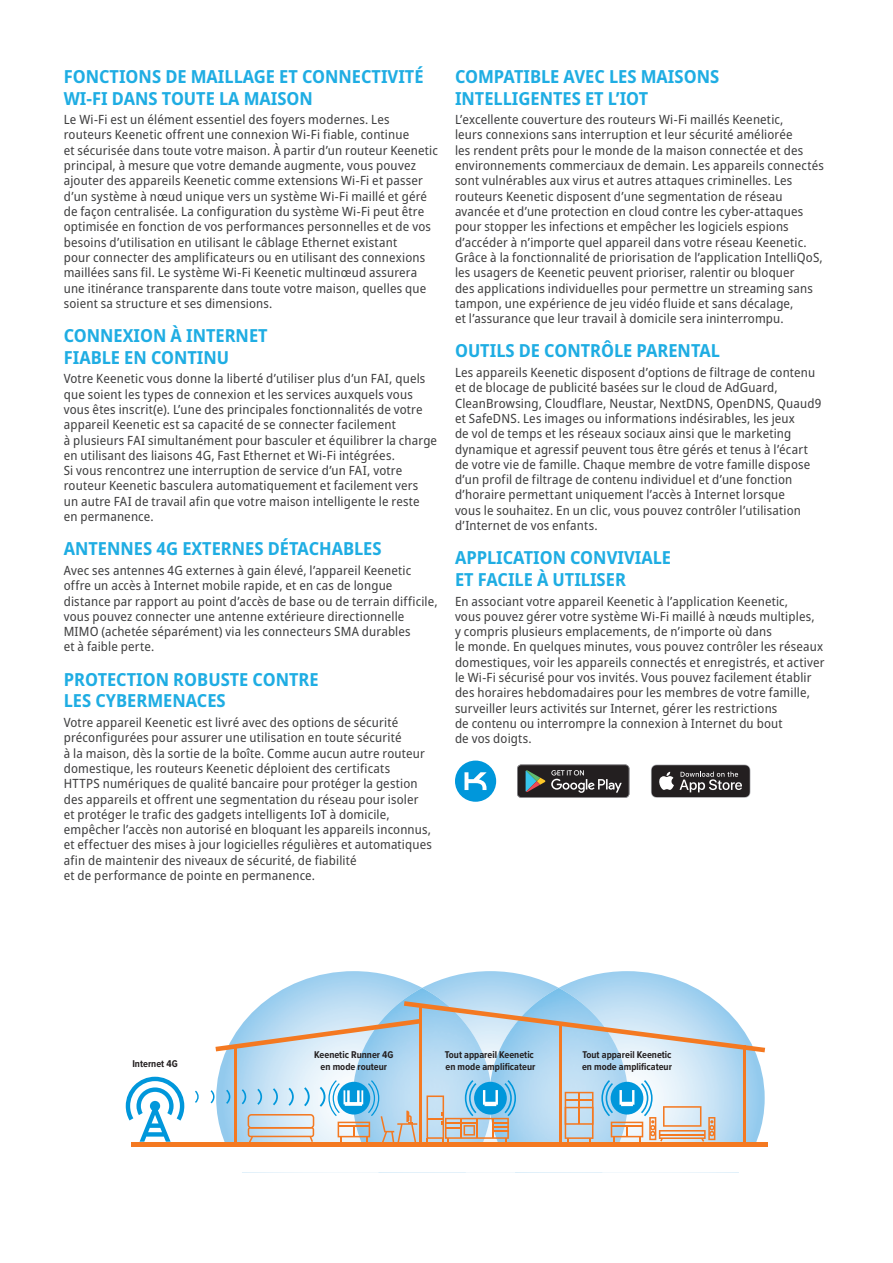
<style>
.page{position:relative;width:893px;height:1263px;background:#fff}
.page>*{position:absolute;margin:0;border:0;box-sizing:border-box;transform-origin:0 0}
.t1{font:700 semi-condensed 18px/21.6px "Noto Sans";color:#1fade3}
.Text{font:semi-condensed 12.75px/15.3px "Noto Sans";letter-spacing:.015em;color:#3e3e3f}
.t2{font:700 10.2px/12.3px "Proxima Nova Cond";color:#231f20}
</style>
<div class="page">
<div style="left:455px;top:760px;width:41px;height:42px;background:#0097db;border-radius:50%"></div>
<svg style="left:464px;top:772px;width:23px;height:18px"></svg>
<svg style="left:517px;top:764px;width:112px;height:34px;background:#454545"></svg>
<svg style="left:651px;top:764px;width:99px;height:34px;background:#504d4e"></svg>
<img style="left:216px;top:971px;width:549px;height:171px">
<img style="left:353px;top:988px;width:275px;height:154px">
<svg style="left:248px;top:1114px;width:66px;height:28px;background:#d5cfca"></svg>
<div style="left:131px;top:1142px;width:636px;height:5px;background:#f47921"></div>
<svg style="left:565px;top:1092px;width:28px;height:50px"></svg>
<svg style="left:426px;top:1080px;width:90px;height:61px;background:#a2c1cf"></svg>
<svg style="left:601px;top:1080px;width:114px;height:62px;background:#c0d2d9"></svg>
<hr style="left:419px;top:1006px;width:2px;height:137px;background:#f47921">
<hr style="left:560px;top:1024px;width:2px;height:119px;background:#f47921">
<hr style="left:743px;top:1045px;width:2px;height:98px;background:#f47921">
<hr style="left:235px;top:1045px;width:2px;height:98px;background:#f47921">
<svg style="left:215px;top:1001px;width:550px;height:51px;background:#c2d3de"></svg>
<svg style="left:126px;top:1077px;width:58px;height:65px"></svg>
<svg style="left:195px;top:1091px;width:4px;height:12px"></svg>
<svg style="left:211px;top:1090px;width:4px;height:13px"></svg>
<svg style="left:226px;top:1090px;width:4px;height:14px"></svg>
<svg style="left:242px;top:1089px;width:4px;height:15px"></svg>
<svg style="left:257px;top:1089px;width:5px;height:16px"></svg>
<svg style="left:273px;top:1088px;width:5px;height:17px"></svg>
<svg style="left:288px;top:1088px;width:6px;height:18px"></svg>
<svg style="left:304px;top:1087px;width:6px;height:19px"></svg>
<svg style="left:320px;top:1080px;width:97px;height:62px"></svg>
<p class="t1" style="left:64px;top:66px;width:361px">FONCTIONS DE MAILLAGE ET CONNECTIVITÉ<br>WI-FI DANS TOUTE LA MAISON</p>
<p class="Text" style="left:64px;top:112px;width:376px">Le Wi-Fi est un élément essentiel des foyers modernes. Les routeurs Keenetic offrent une connexion Wi-Fi fiable, continue<br>et sécurisée dans toute votre maison. À partir d’un routeur Keenetic principal, à mesure que votre demande augmente, vous pouvez ajouter des appareils Keenetic comme extensions Wi-Fi et passer d’un système à nœud unique vers un système Wi-Fi maillé et géré de façon centralisée. La configuration du système Wi-Fi peut être optimisée en fonction de vos performances personnelles et de vos besoins d’utilisation en utilisant le câblage Ethernet existant<br>pour connecter des amplificateurs ou en utilisant des connexions maillées sans fil. Le système Wi-Fi Keenetic multinœud assurera une itinérance transparente dans toute votre maison, quelles que soient sa structure et ses dimensions.</p>
<p class="t1" style="left:64px;top:325px;width:205px">CONNEXION À INTERNET<br>FIABLE EN CONTINU</p>
<p class="Text" style="left:64px;top:371px;width:375px">Votre Keenetic vous donne la liberté d’utiliser plus d’un FAI, quels que soient les types de connexion et les services auxquels vous vous êtes inscrit(e). L’une des principales fonctionnalités de votre appareil Keenetic est sa capacité de se connecter facilement<br>à plusieurs FAI simultanément pour basculer et équilibrer la charge en utilisant des liaisons 4G, Fast Ethernet et Wi-Fi intégrées.<br>Si vous rencontrez une interruption de service d’un FAI, votre routeur Keenetic basculera automatiquement et facilement vers<br>un autre FAI de travail afin que votre maison intelligente le reste<br>en permanence.</p>
<p class="t1" style="left:64px;top:538px;width:319px">ANTENNES 4G EXTERNES DÉTACHABLES</p>
<p class="Text" style="left:64px;top:563px;width:375px">Avec ses antennes 4G externes à gain élevé, l’appareil Keenetic offre un accès à Internet mobile rapide, et en cas de longue distance par rapport au point d’accès de base ou de terrain difficile, vous pouvez connecter une antenne extérieure directionnelle MIMO (achetée séparément) via les connecteurs SMA durables<br>et à faible perte.</p>
<p class="t1" style="left:64px;top:669px;width:256px">PROTECTION ROBUSTE CONTRE<br>LES CYBERMENACES</p>
<p class="Text" style="left:64px;top:715px;width:370px">Votre appareil Keenetic est livré avec des options de sécurité préconfigurées pour assurer une utilisation en toute sécurité<br>à la maison, dès la sortie de la boîte. Comme aucun autre routeur domestique, les routeurs Keenetic déploient des certificats<br>HTTPS numériques de qualité bancaire pour protéger la gestion des appareils et offrent une segmentation du réseau pour isoler et protéger le trafic des gadgets intelligents IoT à domicile, empêcher l’accès non autorisé en bloquant les appareils inconnus, et effectuer des mises à jour logicielles régulières et automatiques afin de maintenir des niveaux de sécurité, de fiabilité<br>et de performance de pointe en permanence.</p>
<p class="t1" style="left:455px;top:66px;width:266px">COMPATIBLE AVEC LES MAISONS<br>INTELLIGENTES ET L’IOT</p>
<p class="Text" style="left:455px;top:112px;width:370px">L’excellente couverture des routeurs Wi-Fi maillés Keenetic,<br>leurs connexions sans interruption et leur sécurité améliorée<br>les rendent prêts pour le monde de la maison connectée et des environnements commerciaux de demain. Les appareils connectés sont vulnérables aux virus et autres attaques criminelles. Les routeurs Keenetic disposent d’une segmentation de réseau avancée et d’une protection en cloud contre les cyber-attaques pour stopper les infections et empêcher les logiciels espions d’accéder à n’importe quel appareil dans votre réseau Keenetic.<br>Grâce à la fonctionnalité de priorisation de l’application IntelliQoS, les usagers de Keenetic peuvent prioriser, ralentir ou bloquer<br>des applications individuelles pour permettre un streaming sans tampon, une expérience de jeu vidéo fluide et sans décalage,<br>et l’assurance que leur travail à domicile sera ininterrompu.</p>
<p class="t1" style="left:455px;top:340px;width:266px">OUTILS DE CONTRÔLE PARENTAL</p>
<p class="Text" style="left:455px;top:365px;width:368px">Les appareils Keenetic disposent d’options de filtrage de contenu et de blocage de publicité basées sur le cloud de AdGuard, CleanBrowsing, Cloudflare, Neustar, NextDNS, OpenDNS, Quaud9 et SafeDNS. Les images ou informations indésirables, les jeux<br>de vol de temps et les réseaux sociaux ainsi que le marketing dynamique et agressif peuvent tous être gérés et tenus à l’écart de votre vie de famille. Chaque membre de votre famille dispose d’un profil de filtrage de contenu individuel et d’une fonction d’horaire permettant uniquement l’accès à Internet lorsque<br>vous le souhaitez. En un clic, vous pouvez contrôler l’utilisation d’Internet de vos enfants.</p>
<p class="t1" style="left:455px;top:547px;width:218px">APPLICATION CONVIVIALE<br>ET FACILE À UTILISER</p>
<p class="Text" style="left:455px;top:594px;width:371px">En associant votre appareil Keenetic à l’application Keenetic,<br>vous pouvez gérer votre système Wi-Fi maillé à nœuds multiples,<br>y compris plusieurs emplacements, de n’importe où dans<br>le monde. En quelques minutes, vous pouvez contrôler les réseaux domestiques, voir les appareils connectés et enregistrés, et activer le Wi-Fi sécurisé pour vos invités. Vous pouvez facilement établir des horaires hebdomadaires pour les membres de votre famille, surveiller leurs activités sur Internet, gérer les restrictions<br>de contenu ou interrompre la connexion à Internet du bout<br>de vos doigts.</p>
<p class="t2" style="left:132px;top:1057px;width:47px">Internet 4G</p>
<p class="t2" style="left:314px;top:1048px;width:81px;text-align:center">Keenetic Runner 4G en mode routeur</p>
<p class="t2" style="left:445px;top:1048px;width:92px">Tout appareil Keenetic en mode amplificateur</p>
<p class="t2" style="left:582px;top:1048px;width:91px">Tout appareil Keenetic en mode amplificateur</p>
</div>
